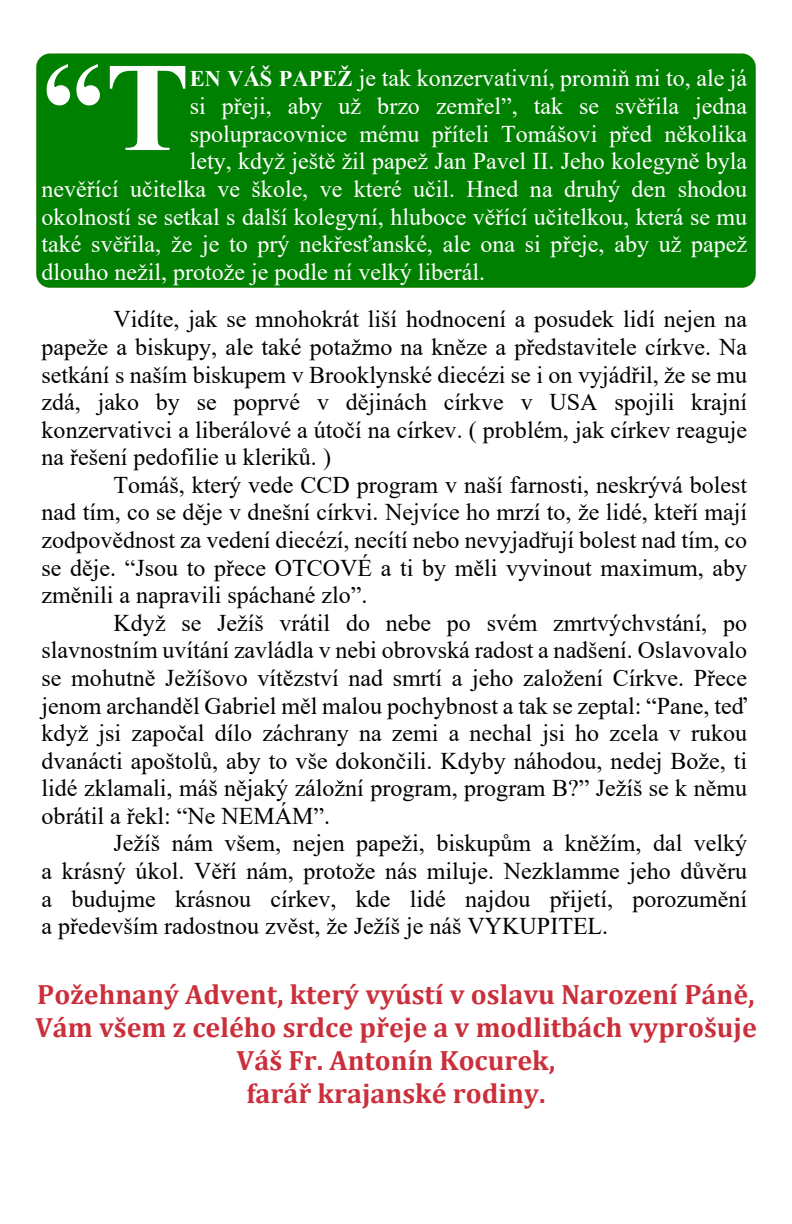
<style>
.page{position:relative;width:792px;height:1224px;background:#fff}
.page>*{position:absolute;margin:0;border:0;box-sizing:border-box;transform-origin:0 0}
.t1{font:700 127px "Times New Roman";color:#fff}
.t2{font:700 28px/32.8px "Cambria";color:#cb2f3b;text-align:center}
.t3{font:24px/27.6px "Times New Roman";color:#000;text-align:justify}
.t4{font:24px "Times New Roman";color:#fff}
.s1{font-weight:700;font-size:22.4px}
</style>
<div class="page">
<div style="left:36px;top:53px;width:720px;height:235px;background:#008000"></div>
<h1 class="t1" style="left:42px;top:64px;width:150px">“T</h1>
<p class="t4" style="left:190px;top:69px;width:559px"><span class="s1">EN VÁŠ PAPEŽ</span> je tak konzervativní, promiň mi to, ale já</p>
<p class="t4" style="left:190px;top:98px;width:559px">si přeji, aby už brzo zemřel”, tak se svěřila jedna</p>
<p class="t4" style="left:190px;top:125px;width:559px">spolupracovnice mému příteli Tomášovi před několika</p>
<p class="t4" style="left:190px;top:153px;width:559px">lety, když ještě žil papež Jan Pavel II. Jeho kolegyně byla</p>
<p class="t4" style="left:42px;top:180px;width:707px">nevěřící učitelka ve škole, ve které učil. Hned na druhý den shodou</p>
<p class="t4" style="left:42px;top:208px;width:707px">okolností se setkal s další kolegyní, hluboce věřící učitelkou, která se mu</p>
<p class="t4" style="left:42px;top:236px;width:707px">také svěřila, že je to prý nekřesťanské, ale ona si přeje, aby už papež</p>
<p class="t4" style="left:42px;top:263px;width:445px">dlouho nežil, protože je podle ní velký liberál.</p>
<p class="t3" style="left:42px;top:308px;width:707px;text-indent:72px">Vidíte, jak se mnohokrát liší hodnocení a posudek lidí nejen na papeže a biskupy, ale také potažmo na kněze a představitele církve. Na setkání s naším biskupem v Brooklynské diecézi se i on vyjádřil, že se mu zdá, jako by se poprvé v dějinách církve v USA spojili krajní konzervativci a liberálové a útočí na církev. ( problém, jak církev reaguje na řešení pedofilie u kleriků. )</p>
<p class="t3" style="left:42px;top:473px;width:707px;text-indent:72px">Tomáš, který vede CCD program v naší farnosti, neskrývá bolest nad tím, co se děje v dnešní církvi. Nejvíce ho mrzí to, že lidé, kteří mají zodpovědnost za vedení diecézí, necítí nebo nevyjadřují bolest nad tím, co se děje. “Jsou to přece OTCOVÉ a ti by měli vyvinout maximum, aby změnili a napravili spáchané zlo”.</p>
<p class="t3" style="left:42px;top:611px;width:707px;text-indent:72px">Když se Ježíš vrátil do nebe po svém zmrtvýchvstání, po slavnostním uvítání zavládla v nebi obrovská radost a nadšení. Oslavovalo se mohutně Ježíšovo vítězství nad smrtí a jeho založení Církve. Přece jenom archanděl Gabriel měl malou pochybnost a tak se zeptal: “Pane, teď když jsi započal dílo záchrany na zemi a nechal jsi ho zcela v rukou dvanácti apoštolů, aby to vše dokončili. Kdyby náhodou, nedej Bože, ti lidé zklamali, máš nějaký záložní program, program B?” Ježíš se k němu obrátil a řekl: “Ne NEMÁM”.</p>
<p class="t3" style="left:42px;top:832px;width:707px;text-indent:72px">Ježíš nám všem, nejen papeži, biskupům a kněžím, dal velký a krásný úkol. Věří nám, protože nás miluje. Nezklamme jeho důvěru a budujme krásnou církev, kde lidé najdou přijetí, porozumění a především radostnou zvěst, že Ježíš je náš VYKUPITEL.</p>
<p class="t2" style="left:35px;top:980px;width:723px">Požehnaný Advent, který vyústí v oslavu Narození Páně, Vám všem z celého srdce přeje a v modlitbách vyprošuje Váš Fr. Antonín Kocurek,<br>farář krajanské rodiny.</p>
</div>
